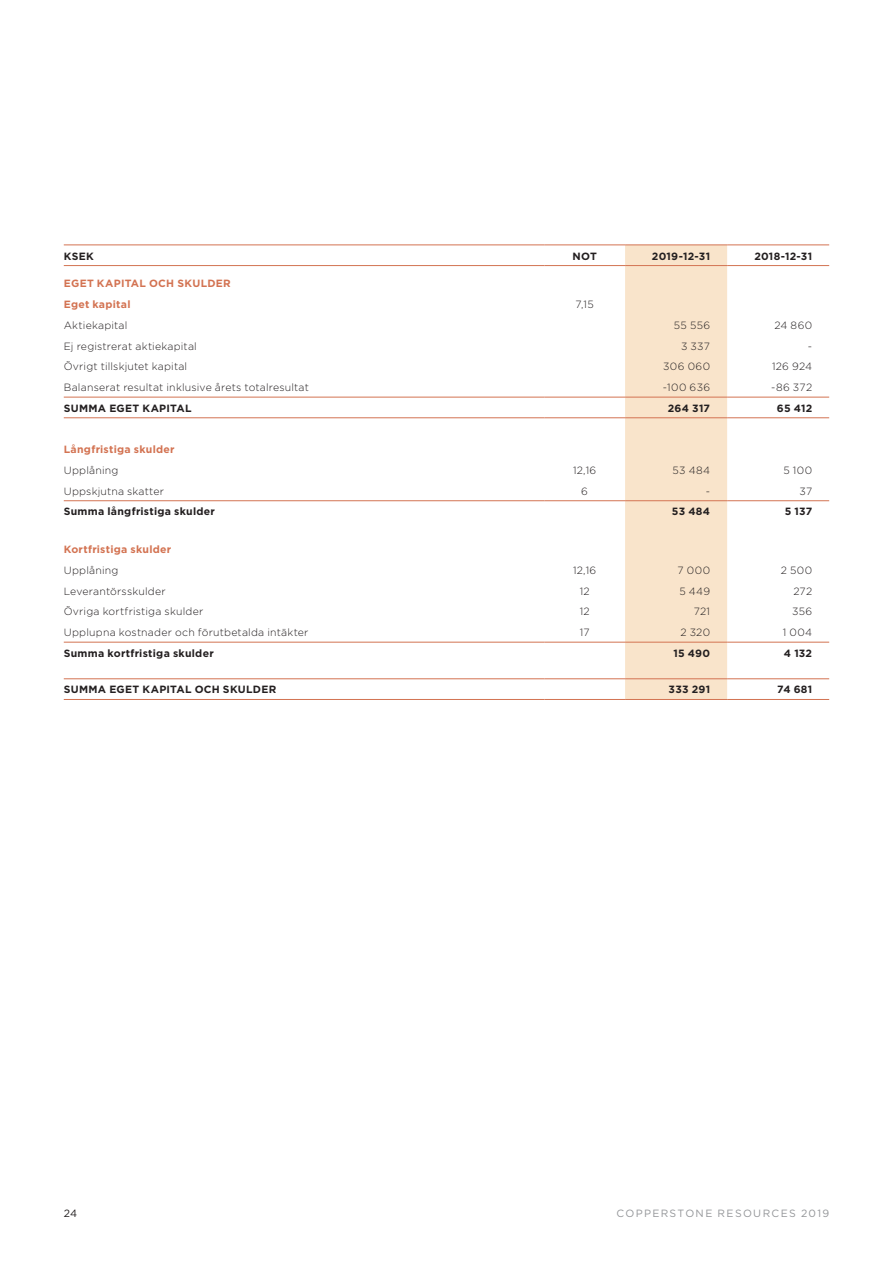
<style>
.page{position:relative;width:893px;height:1263px;background:#fff}
.page>*{position:absolute;margin:0;border:0;box-sizing:border-box;transform-origin:0 0}
.FAKTA_7{font:300 10.5px "Gotham HTF";letter-spacing:.02em;color:#231f20}
.FAKTA_7-2{font:700 10.5px "Gotham HTF";letter-spacing:.025em;color:#231f20}
.FAKTA_7-3{font:700 10.5px "Gotham HTF";letter-spacing:.025em;color:#d37352}
.t1{font:10.5px "Gotham HTF";letter-spacing:.125em;color:#939598}
.t2{font:10.5px "Gotham HTF";color:#231f20}
</style>
<div class="page">
<div style="left:625px;top:245px;width:102px;height:454px;background:#f9e4cb"></div>
<hr style="left:64px;top:244px;width:480px;height:1px;background:#d37352">
<hr style="left:544px;top:244px;width:81px;height:1px;background:#d37352">
<hr style="left:625px;top:244px;width:102px;height:1px;background:#d37352">
<hr style="left:727px;top:244px;width:102px;height:1px;background:#d37352">
<hr style="left:64px;top:265px;width:480px;height:1px;background:#d37352">
<hr style="left:544px;top:265px;width:81px;height:1px;background:#d37352">
<hr style="left:625px;top:265px;width:102px;height:1px;background:#d37352">
<hr style="left:727px;top:265px;width:102px;height:1px;background:#d37352">
<hr style="left:64px;top:397px;width:480px;height:1px;background:#d37352">
<hr style="left:544px;top:397px;width:81px;height:1px;background:#d37352">
<hr style="left:625px;top:397px;width:102px;height:1px;background:#d37352">
<hr style="left:727px;top:397px;width:102px;height:1px;background:#d37352">
<hr style="left:64px;top:417px;width:480px;height:1px;background:#d37352">
<hr style="left:544px;top:417px;width:81px;height:1px;background:#d37352">
<hr style="left:625px;top:417px;width:102px;height:1px;background:#d37352">
<hr style="left:727px;top:417px;width:102px;height:1px;background:#d37352">
<hr style="left:64px;top:642px;width:480px;height:1px;background:#d37352">
<hr style="left:544px;top:642px;width:81px;height:1px;background:#d37352">
<hr style="left:625px;top:642px;width:102px;height:1px;background:#d37352">
<hr style="left:727px;top:642px;width:102px;height:1px;background:#d37352">
<hr style="left:64px;top:678px;width:480px;height:1px;background:#d37352">
<hr style="left:544px;top:678px;width:81px;height:1px;background:#d37352">
<hr style="left:625px;top:678px;width:102px;height:1px;background:#d37352">
<hr style="left:727px;top:678px;width:102px;height:1px;background:#d37352">
<hr style="left:64px;top:699px;width:480px;height:1px;background:#d37352">
<hr style="left:544px;top:699px;width:81px;height:1px;background:#d37352">
<hr style="left:625px;top:699px;width:102px;height:1px;background:#d37352">
<hr style="left:727px;top:699px;width:102px;height:1px;background:#d37352">
<hr style="left:64px;top:500px;width:480px;height:1px;background:#d37352">
<hr style="left:544px;top:500px;width:81px;height:1px;background:#d37352">
<hr style="left:625px;top:500px;width:102px;height:1px;background:#d37352">
<hr style="left:727px;top:500px;width:102px;height:1px;background:#d37352">
<p class="FAKTA_7-2" style="left:64px;top:250px;width:32px">KSEK</p>
<p class="FAKTA_7-2" style="left:572px;top:250px;width:26px">NOT</p>
<p class="FAKTA_7-2" style="left:652px;top:250px;width:60px">2019-12-31</p>
<p class="FAKTA_7-2" style="left:754px;top:250px;width:59px">2018-12-31</p>
<p class="FAKTA_7-3" style="left:64px;top:278px;width:169px">EGET KAPITAL OCH SKULDER</p>
<p class="FAKTA_7-3" style="left:64px;top:298px;width:68px">Eget kapital</p>
<p class="FAKTA_7" style="left:576px;top:299px;width:20px">7,15</p>
<p class="FAKTA_7" style="left:64px;top:319px;width:65px">Aktiekapital</p>
<p class="FAKTA_7" style="left:674px;top:319px;width:38px">55 556</p>
<p class="FAKTA_7" style="left:774px;top:319px;width:39px">24 860</p>
<p class="FAKTA_7" style="left:64px;top:340px;width:135px">Ej registrerat aktiekapital</p>
<p class="FAKTA_7" style="left:681px;top:340px;width:31px">3 337</p>
<p class="FAKTA_7" style="left:808px;top:340px;width:6px">-</p>
<p class="FAKTA_7" style="left:64px;top:361px;width:125px">Övrigt tillskjutet kapital</p>
<p class="FAKTA_7" style="left:663px;top:361px;width:48px">306 060</p>
<p class="FAKTA_7" style="left:772px;top:361px;width:42px">126 924</p>
<p class="FAKTA_7" style="left:64px;top:382px;width:247px">Balanserat resultat inklusive årets totalresultat</p>
<p class="FAKTA_7" style="left:663px;top:382px;width:49px">-100 636</p>
<p class="FAKTA_7" style="left:771px;top:382px;width:42px">-86 372</p>
<p class="FAKTA_7-2" style="left:64px;top:402px;width:129px">SUMMA EGET KAPITAL</p>
<p class="FAKTA_7-2" style="left:668px;top:402px;width:44px">264 317</p>
<p class="FAKTA_7-2" style="left:777px;top:402px;width:37px">65 412</p>
<p class="FAKTA_7-3" style="left:64px;top:443px;width:112px">Långfristiga skulder</p>
<p class="FAKTA_7" style="left:64px;top:465px;width:56px">Upplåning</p>
<p class="FAKTA_7" style="left:573px;top:465px;width:25px">12,16</p>
<p class="FAKTA_7" style="left:672px;top:465px;width:39px">53 484</p>
<p class="FAKTA_7" style="left:783px;top:465px;width:30px">5 100</p>
<p class="FAKTA_7" style="left:64px;top:485px;width:102px">Uppskjutna skatter</p>
<p class="FAKTA_7" style="left:581px;top:485px;width:8px">6</p>
<p class="FAKTA_7" style="left:706px;top:485px;width:6px">-</p>
<p class="FAKTA_7" style="left:799px;top:485px;width:14px">37</p>
<p class="FAKTA_7-2" style="left:64px;top:506px;width:153px">Summa långfristiga skulder</p>
<p class="FAKTA_7-2" style="left:672px;top:506px;width:40px">53 484</p>
<p class="FAKTA_7-2" style="left:785px;top:506px;width:29px">5 137</p>
<p class="FAKTA_7-3" style="left:64px;top:543px;width:109px">Kortfristiga skulder</p>
<p class="FAKTA_7" style="left:64px;top:564px;width:56px">Upplåning</p>
<p class="FAKTA_7" style="left:573px;top:564px;width:25px">12,16</p>
<p class="FAKTA_7" style="left:678px;top:564px;width:34px">7 000</p>
<p class="FAKTA_7" style="left:781px;top:564px;width:33px">2 500</p>
<p class="FAKTA_7" style="left:64px;top:585px;width:103px">Leverantörsskulder</p>
<p class="FAKTA_7" style="left:580px;top:585px;width:11px">12</p>
<p class="FAKTA_7" style="left:679px;top:585px;width:32px">5 449</p>
<p class="FAKTA_7" style="left:793px;top:585px;width:20px">272</p>
<p class="FAKTA_7" style="left:64px;top:606px;width:141px">Övriga kortfristiga skulder</p>
<p class="FAKTA_7" style="left:580px;top:606px;width:11px">12</p>
<p class="FAKTA_7" style="left:694px;top:606px;width:18px">721</p>
<p class="FAKTA_7" style="left:792px;top:606px;width:22px">356</p>
<p class="FAKTA_7" style="left:64px;top:627px;width:246px">Upplupna kostnader och förutbetalda intäkter</p>
<p class="FAKTA_7" style="left:580px;top:627px;width:11px">17</p>
<p class="FAKTA_7" style="left:680px;top:627px;width:31px">2 320</p>
<p class="FAKTA_7" style="left:783px;top:627px;width:31px">1 004</p>
<p class="FAKTA_7-2" style="left:64px;top:647px;width:151px">Summa kortfristiga skulder</p>
<p class="FAKTA_7-2" style="left:673px;top:647px;width:38px">15 490</p>
<p class="FAKTA_7-2" style="left:784px;top:647px;width:30px">4 132</p>
<p class="FAKTA_7-2" style="left:64px;top:684px;width:214px">SUMMA EGET KAPITAL OCH SKULDER</p>
<p class="FAKTA_7-2" style="left:669px;top:684px;width:43px">333 291</p>
<p class="FAKTA_7-2" style="left:777px;top:684px;width:36px">74 681</p>
<p class="t2" style="left:64px;top:1207px;width:15px">24</p>
<p class="t1" style="left:617px;top:1207px;width:214px">COPPERSTONE RESOURCES 2019</p>
</div>
